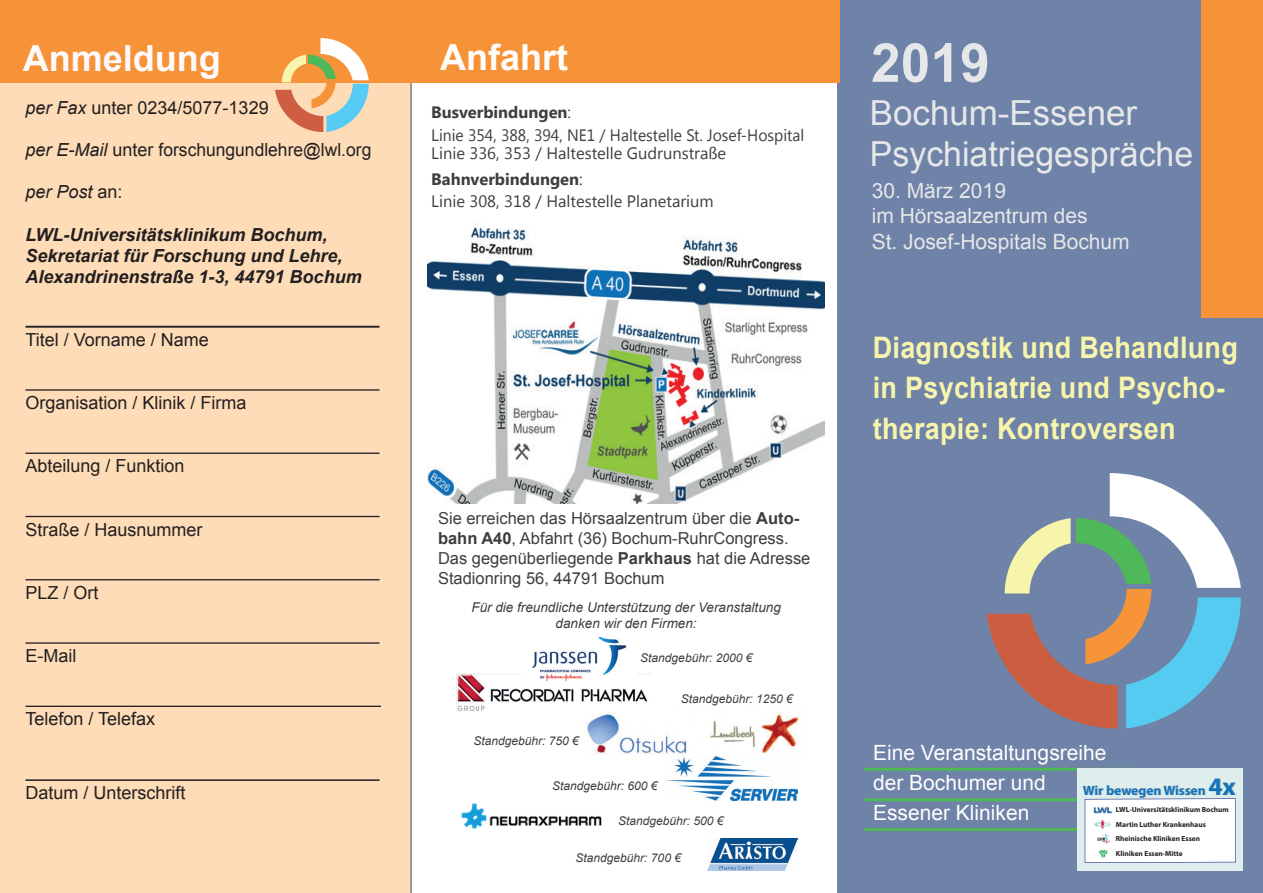
<style>
.page{position:relative;width:1263px;height:893px;background:#fff}
.page>*{position:absolute;margin:0;border:0;box-sizing:border-box;transform-origin:0 0}
.t1{font:700 54px "Arial";color:#e6e7e9}
.t2{font:700 36px "Arial";color:#fefafb}
.t3{font:700 36px "Arial";color:#fefdfa}
.t4{font:34.5px/41.4px "Arial";color:#e6e7e9}
.t5{font:700 29.7px/40.5px "Arial";letter-spacing:.01em;color:#f7f5ac;scale:.91 1}
.t6{font:21px/25.2px "Arial";color:#e6e7e9}
.t7{font:21px/30px "Arial";color:#fefefe}
.t8{font:18px "Arial";color:#231f20}
.t9{font:italic 700 18px/21px "Arial";color:#231f20}
.t10{font:italic 18px "Arial";color:#231f20}
.t11{font:16.5px/22.2px "Segoe UI";color:#3e3e3f}
.t12{font:16.5px/19.8px "Arial";color:#3e3e3f}
.t13{font:italic 13.5px/16.2px "Arial";color:#3e3e3f;text-align:center}
.t14{font:700 13.5px "Myriad Pro";color:#1074bc}
.t15{font:italic 12px "Arial";color:#3e3e3f}
.t16{font:700 7.35px/15.1px "Myriad Pro";color:#231f20}
.s1{font-style:italic}
.s2{font-style:normal}
.s3{font-weight:700}
.s4{font-size:25.2px}
</style>
<div class="page">
<div style="left:838px;top:0;width:425px;height:893px;background:#6f82a7"></div>
<div style="left:0;top:83px;width:412px;height:810px;background:#fddcb7"></div>
<div style="left:1201px;top:0;width:62px;height:317px;background:#f69237"></div>
<svg style="left:986px;top:473px;width:255px;height:255px"></svg>
<div style="left:0;top:0;width:839px;height:83px;background:#f69237"></div>
<hr style="left:26px;top:326px;width:354px;height:2px;background:#231f20">
<hr style="left:26px;top:389px;width:354px;height:2px;background:#231f20">
<hr style="left:26px;top:453px;width:354px;height:1px;background:#231f20">
<hr style="left:26px;top:516px;width:354px;height:1px;background:#231f20">
<hr style="left:26px;top:579px;width:354px;height:1px;background:#231f20">
<hr style="left:26px;top:642px;width:354px;height:2px;background:#231f20">
<hr style="left:26px;top:706px;width:355px;height:1px;background:#231f20">
<hr style="left:26px;top:779px;width:354px;height:2px;background:#231f20">
<hr style="left:864px;top:768px;width:273px;height:3px;background:#4fb959">
<hr style="left:864px;top:798px;width:273px;height:3px;background:#4fb959">
<hr style="left:864px;top:828px;width:273px;height:3px;background:#4fb959">
<div style="left:1077px;top:768px;width:166px;height:103px;background:#deeeec"></div>
<div style="left:1085px;top:798px;width:151px;height:65px;background:#fff"></div>
<img style="left:1094px;top:846px;width:15px;height:13px">
<img style="left:1091px;top:803px;width:21px;height:14px">
<img style="left:1092px;top:815px;width:20px;height:31px">
<svg style="left:275px;top:38px;width:94px;height:94px"></svg>
<img style="left:427px;top:227px;width:398px;height:276px">
<img style="left:587px;top:713px;width:212px;height:44px">
<img style="left:456px;top:674px;width:192px;height:37px">
<img style="left:522px;top:638px;width:115px;height:46px">
<img style="left:665px;top:757px;width:132px;height:43px">
<img style="left:461px;top:803px;width:141px;height:26px">
<img style="left:707px;top:838px;width:90px;height:32px">
<h2 class="t2" style="left:23px;top:34px;width:199px">Anmeldung</h2>
<p class="t8" style="left:26px;top:96px;width:245px"><span class="s1">per Fax</span> unter 0234/5077-1329</p>
<p class="t8" style="left:26px;top:138px;width:347px"><span class="s1">per E-Mail</span> unter forschungundlehre@lwl.org</p>
<p class="t10" style="left:26px;top:180px;width:99px">per Post <span class="s2">an:</span></p>
<p class="t9" style="left:26px;top:224px;width:338px">LWL-Universitätsklinikum Bochum,<br>Sekretariat für Forschung und Lehre,<br>Alexandrinenstraße 1-3, 44791 Bochum</p>
<p class="t8" style="left:26px;top:328px;width:185px">Titel / Vorname / Name</p>
<p class="t8" style="left:26px;top:391px;width:223px">Organisation / Klinik / Firma</p>
<p class="t8" style="left:26px;top:454px;width:161px">Abteilung / Funktion</p>
<p class="t8" style="left:26px;top:518px;width:179px">Straße / Hausnummer</p>
<p class="t8" style="left:26px;top:581px;width:75px">PLZ / Ort</p>
<p class="t8" style="left:26px;top:644px;width:52px">E-Mail</p>
<p class="t8" style="left:26px;top:707px;width:131px">Telefon / Telefax</p>
<p class="t8" style="left:26px;top:781px;width:162px">Datum / Unterschrift</p>
<h2 class="t3" style="left:440px;top:33px;width:129px">Anfahrt</h2>
<p class="t11" style="left:431px;top:101px;width:374px"><span class="s3">Busverbindungen</span>:<br>Linie 354, 388, 394, NE1 / Haltestelle St. Josef-Hospital</p>
<p class="t11" style="left:431px;top:139px;width:296px;line-height:26.5px">Linie 336, 353 / Haltestelle Gudrunstraße<br><span class="s3">Bahnverbindungen</span>:</p>
<p class="t11" style="left:431px;top:190px;width:284px">Linie 308, 318 / Haltestelle Planetarium</p>
<p class="t12" style="left:438px;top:509px;width:374px">Sie erreichen das Hörsaalzentrum über die <span class="s3">Auto&shy;bahn A40</span>, Abfahrt (36) Bochum-RuhrCongress.<br>Das gegenüberliegende <span class="s3">Parkhaus</span> hat die Adresse Stadionring 56, 44791 Bochum</p>
<p class="t13" style="left:471px;top:599px;width:311px">Für die freundliche Unterstützung der Veranstaltung danken wir den Firmen:</p>
<p class="t15" style="left:640px;top:650px;width:114px">Standgebühr: 2000 €</p>
<p class="t15" style="left:473px;top:733px;width:107px">Standgebühr: 750 €</p>
<p class="t15" style="left:552px;top:778px;width:107px">Standgebühr: 600 €</p>
<p class="t15" style="left:681px;top:691px;width:114px">Standgebühr: 1250 €</p>
<p class="t15" style="left:618px;top:813px;width:107px">Standgebühr: 500 €</p>
<p class="t15" style="left:576px;top:850px;width:107px">Standgebühr: 700 €</p>
<h1 class="t1" style="left:871px;top:27px;width:120px">2019</h1>
<h3 class="t4" style="left:870px;top:92px;width:325px">Bochum-Essener<br>Psychiatriegespräche</h3>
<p class="t6" style="left:872px;top:178px;width:259px">30. März 2019<br>im Hörsaalzentrum des<br>St. Josef-Hospitals Bochum</p>
<h3 class="t5" style="left:873px;top:328px;width:403px">Diagnostik und Behandlung in Psychiatrie und Psycho&shy;therapie: Kontroversen</h3>
<p class="t7" style="left:873px;top:738px;width:235px">Eine Veranstaltungsreihe der Bochumer und<br>Essener Kliniken</p>
<p class="t14" style="left:1083px;top:781px;width:154px">Wir bewegen Wissen <span class="s4">4x</span></p>
<p class="t16" style="left:1116px;top:802px;width:114px">LWL-Universitätsklinikum Bochum</p>
<p class="t16" style="left:1116px;top:831px;width:86px">Rheinische Kliniken Essen<br>Kliniken Essen-Mitte</p>
<p class="t16" style="left:1116px;top:816px;width:91px">Martin Luther Krankenhaus</p>
</div>
